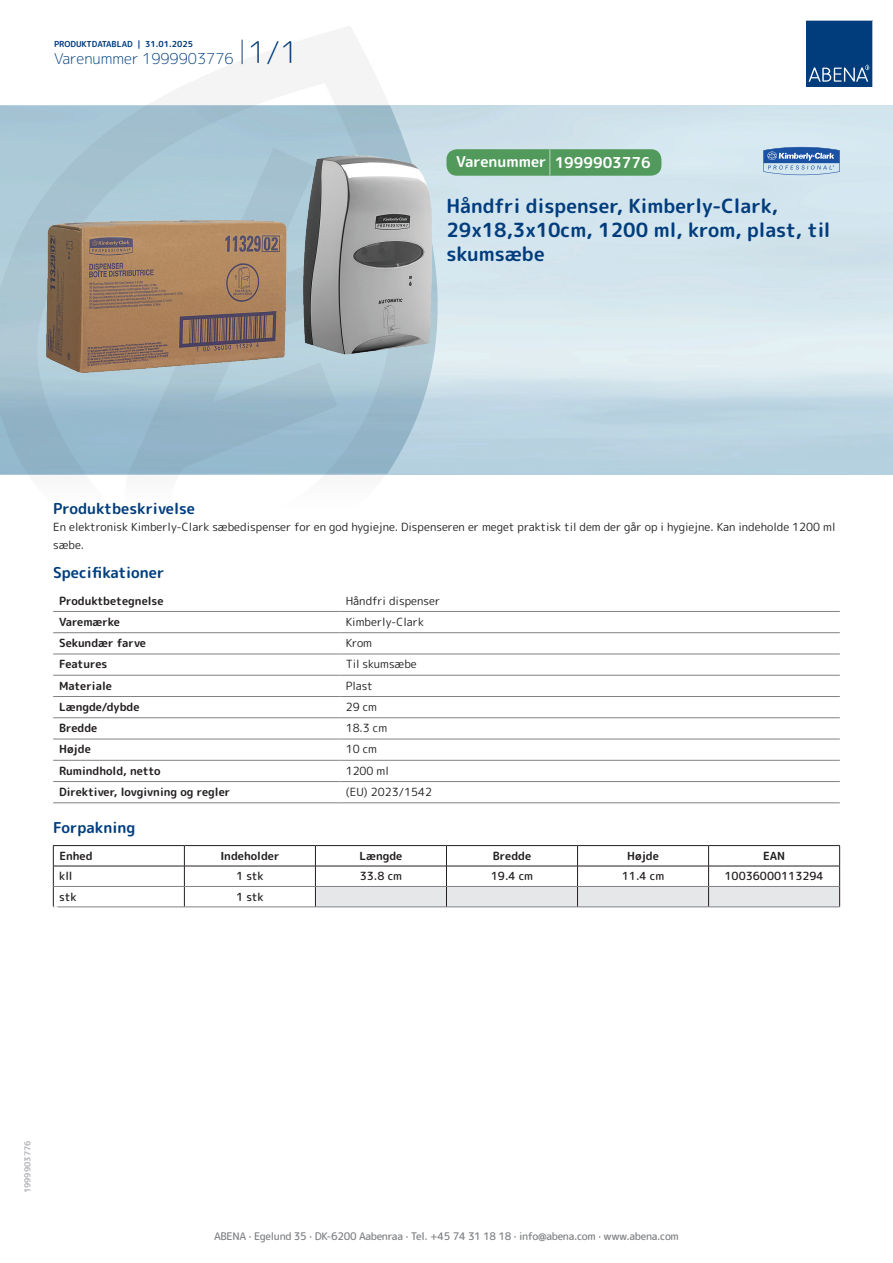
<style>
.page{position:relative;width:893px;height:1263px;background:#fff}
.page>*{position:absolute;margin:0;border:0;box-sizing:border-box;transform-origin:0 0}
.t1{font:700 19.5px/24px "Rounded Mplus 1 c";color:#013d7d}
.t2{font:700 15px "Rounded Mplus 1 c";color:#013d7d}
.t3{font:300 15px "Rounded Mplus 1 c";color:#013d7d}
.t4{font:700 15px "Rounded Mplus 1 c";color:#fff}
.t5{font:11.25px/18px "Rounded Mplus 1 c";color:#231f20}
.t6{font:700 11.25px "Rounded Mplus 1 c";color:#231f20}
.t7{font:500 11.25px "Rounded Mplus 1 c";color:#231f20}
.t8{font:500 10.5px "Rounded Mplus 1 c";letter-spacing:-.03em;color:#808285}
.t9{font:700 10.5px "Rounded Mplus 1 c";color:#fff}
.t10{font:700 8.25px "Rounded Mplus 1 c";color:#013d7d}
.t11{font:700 8.25px "Rounded Mplus 1 c";color:#b2b3b7}
.s1{font-size:30px}
.s2{font-size:25.5px}
</style>
<div class="page">
<svg style="left:0;top:26px;width:439px;height:449px"></svg>
<svg style="left:0;top:106px;width:438px;height:368px;background:#a2c0d0"></svg>
<svg style="left:242px;top:40px;width:1px;height:24px"></svg>
<svg style="left:806px;top:20px;width:67px;height:67px;background:#144b86"></svg>
<img style="left:47px;top:155px;width:384px;height:218px">
<hr style="left:53px;top:611px;width:287px;height:1px;background:#808285">
<hr style="left:340px;top:611px;width:500px;height:1px;background:#808285">
<hr style="left:53px;top:632px;width:287px;height:1px;background:#808285">
<hr style="left:340px;top:632px;width:500px;height:1px;background:#808285">
<hr style="left:53px;top:654px;width:287px;height:1px;background:#808285">
<hr style="left:340px;top:654px;width:500px;height:1px;background:#808285">
<hr style="left:53px;top:675px;width:287px;height:1px;background:#808285">
<hr style="left:340px;top:675px;width:500px;height:1px;background:#808285">
<hr style="left:53px;top:696px;width:287px;height:1px;background:#808285">
<hr style="left:340px;top:696px;width:500px;height:1px;background:#808285">
<hr style="left:53px;top:717px;width:287px;height:1px;background:#808285">
<hr style="left:340px;top:717px;width:500px;height:1px;background:#808285">
<hr style="left:53px;top:739px;width:287px;height:1px;background:#808285">
<hr style="left:340px;top:739px;width:500px;height:1px;background:#808285">
<hr style="left:53px;top:760px;width:287px;height:1px;background:#808285">
<hr style="left:340px;top:760px;width:500px;height:1px;background:#808285">
<hr style="left:53px;top:781px;width:287px;height:1px;background:#808285">
<hr style="left:340px;top:781px;width:500px;height:1px;background:#808285">
<hr style="left:53px;top:802px;width:287px;height:1px;background:#808285">
<hr style="left:340px;top:802px;width:500px;height:1px;background:#808285">
<hr style="left:53px;top:845px;width:131px;height:1px;background:#231f20">
<hr style="left:184px;top:845px;width:131px;height:1px;background:#231f20">
<hr style="left:315px;top:845px;width:131px;height:1px;background:#231f20">
<hr style="left:446px;top:845px;width:131px;height:1px;background:#231f20">
<hr style="left:577px;top:845px;width:132px;height:1px;background:#231f20">
<hr style="left:709px;top:845px;width:131px;height:1px;background:#231f20">
<hr style="left:53px;top:866px;width:131px;height:1px;background:#231f20">
<hr style="left:184px;top:866px;width:131px;height:1px;background:#231f20">
<svg style="left:53px;top:846px;width:1px;height:61px"></svg>
<svg style="left:184px;top:846px;width:1px;height:61px"></svg>
<svg style="left:315px;top:846px;width:525px;height:61px"></svg>
<hr style="left:54px;top:886px;width:130px;height:1px;background:#808285">
<hr style="left:184px;top:886px;width:131px;height:1px;background:#808285">
<hr style="left:315px;top:886px;width:131px;height:1px;background:#808285">
<hr style="left:446px;top:886px;width:131px;height:1px;background:#808285">
<hr style="left:577px;top:886px;width:132px;height:1px;background:#808285">
<hr style="left:709px;top:886px;width:130px;height:1px;background:#808285">
<hr style="left:53px;top:907px;width:131px;height:1px;background:#808285">
<hr style="left:184px;top:907px;width:131px;height:1px;background:#808285">
<hr style="left:315px;top:907px;width:131px;height:1px;background:#808285">
<hr style="left:446px;top:907px;width:131px;height:1px;background:#808285">
<hr style="left:577px;top:907px;width:132px;height:1px;background:#808285">
<hr style="left:709px;top:907px;width:131px;height:1px;background:#808285">
<div style="left:446px;top:149px;width:215px;height:27px;background:#52995c;border-radius:10px"></div>
<svg style="left:763px;top:147px;width:77px;height:28px;background:#7b9eca"></svg>
<p class="t10" style="left:54px;top:38px;width:141px">PRODUKTDATABLAD | 31.01.2025</p>
<h2 class="t3" style="left:54px;top:48px;width:246px">Varenummer 1999903776 <span class="s1">1/1</span></h2>
<h2 class="t4" style="left:456px;top:152px;width:196px">Varenummer <span class="s2">|</span> 1999903776</h2>
<h1 class="t1" style="left:446px;top:194px;width:385px">Håndfri dispenser, Kimberly-Clark,<br>29x18,3x10cm, 1200 ml, krom, plast, til skumsæbe</h1>
<h2 class="t2" style="left:53px;top:498px;width:143px">Produktbeskrivelse</h2>
<p class="t5" style="left:53px;top:517px;width:784px">En elektronisk Kimberly-Clark sæbedispenser for en god hygiejne. Dispenseren er meget praktisk til dem der går op i hygiejne. Kan indeholde 1200 ml sæbe.</p>
<h2 class="t2" style="left:53px;top:562px;width:113px">Specifikationer</h2>
<p class="t6" style="left:59px;top:592px;width:106px">Produktbetegnelse</p>
<p class="t5" style="left:346px;top:591px;width:96px">Håndfri dispenser</p>
<p class="t6" style="left:59px;top:614px;width:62px">Varemærke</p>
<p class="t5" style="left:346px;top:613px;width:80px">Kimberly-Clark</p>
<p class="t6" style="left:59px;top:635px;width:88px">Sekundær farve</p>
<p class="t5" style="left:346px;top:634px;width:28px">Krom</p>
<p class="t6" style="left:59px;top:656px;width:50px">Features</p>
<p class="t5" style="left:346px;top:655px;width:73px">Til skumsæbe</p>
<p class="t6" style="left:59px;top:678px;width:54px">Materiale</p>
<p class="t5" style="left:346px;top:676px;width:29px">Plast</p>
<p class="t6" style="left:59px;top:699px;width:82px">Længde/dybde</p>
<p class="t5" style="left:346px;top:698px;width:33px">29 cm</p>
<p class="t6" style="left:59px;top:720px;width:40px">Bredde</p>
<p class="t5" style="left:346px;top:719px;width:43px">18.3 cm</p>
<p class="t6" style="left:59px;top:741px;width:33px">Højde</p>
<p class="t5" style="left:346px;top:740px;width:33px">10 cm</p>
<p class="t6" style="left:59px;top:763px;width:103px">Rumindhold, netto</p>
<p class="t5" style="left:346px;top:762px;width:45px">1200 ml</p>
<p class="t6" style="left:59px;top:784px;width:173px">Direktiver, lovgivning og regler</p>
<p class="t5" style="left:346px;top:783px;width:88px">(EU) 2023/1542</p>
<h2 class="t2" style="left:53px;top:817px;width:84px">Forpakning</h2>
<p class="t6" style="left:59px;top:848px;width:35px">Enhed</p>
<p class="t6" style="left:220px;top:848px;width:61px">Indeholder</p>
<p class="t6" style="left:359px;top:848px;width:44px">Længde</p>
<p class="t6" style="left:493px;top:848px;width:40px">Bredde</p>
<p class="t6" style="left:627px;top:848px;width:33px">Højde</p>
<p class="t6" style="left:763px;top:848px;width:24px">EAN</p>
<p class="t7" style="left:59px;top:868px;width:15px">kll</p>
<p class="t7" style="left:236px;top:868px;width:29px">1 stk</p>
<p class="t7" style="left:360px;top:868px;width:44px">33.8 cm</p>
<p class="t7" style="left:491px;top:868px;width:44px">19.4 cm</p>
<p class="t7" style="left:622px;top:868px;width:44px">11.4 cm</p>
<p class="t7" style="left:724px;top:868px;width:101px">10036000113294</p>
<p class="t7" style="left:59px;top:889px;width:19px">stk</p>
<p class="t7" style="left:236px;top:889px;width:29px">1 stk</p>
<p class="t9" style="left:53px;top:902px;width:7px">*</p>
<p class="t11" style="left:22px;top:1193px;width:54px;rotate:-90deg">1999903776</p>
<p class="t8" style="left:214px;top:1229px;width:466px">ABENA · Egelund 35 · DK-6200 Aabenraa · Tel. +45 74 31 18 18 · info@abena.com · www.abena.com</p>
</div>
